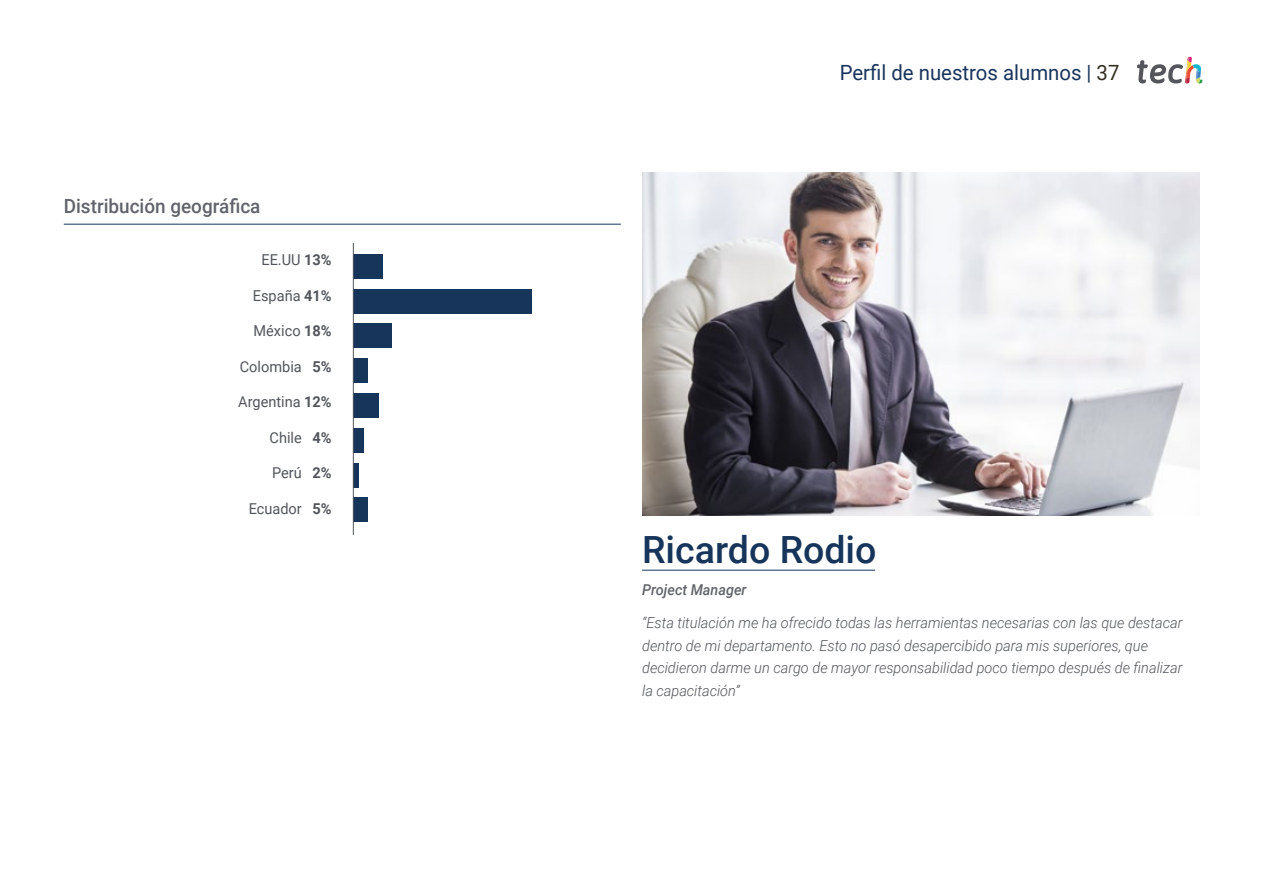
<style>
.page{position:relative;width:1263px;height:893px;background:#fff}
.page>*{position:absolute;margin:0;border:0;box-sizing:border-box;transform-origin:0 0}
.t1{font:500 37.5px "Roboto";color:#17355b}
.t2{font:21px "Roboto";color:#1a355c}
.t3{font:500 19.5px "Roboto";color:#61646a}
.t4{font:italic 300 15px/22.5px "Roboto";color:#52555b}
.t5{font:15px "Roboto";color:#52555b}
.t6{font:italic 500 15px "Roboto";color:#61646a;scale:.96 1}
.s1{font-weight:700}
.s2{color:#312e20}
</style>
<div class="page">
<img style="left:642px;top:172px;width:557px;height:343px">
<hr style="left:64px;top:224px;width:557px;height:1px;background:#17355b">
<div style="left:353px;top:254px;width:30px;height:25px;background:#17355b"></div>
<div style="left:353px;top:428px;width:11px;height:25px;background:#17355b"></div>
<div style="left:353px;top:289px;width:179px;height:24px;background:#17355b"></div>
<div style="left:353px;top:463px;width:6px;height:24px;background:#17355b"></div>
<div style="left:353px;top:323px;width:39px;height:25px;background:#17355b"></div>
<div style="left:353px;top:358px;width:15px;height:25px;background:#17355b"></div>
<div style="left:353px;top:498px;width:15px;height:24px;background:#17355b"></div>
<div style="left:353px;top:393px;width:26px;height:25px;background:#17355b"></div>
<hr style="left:353px;top:243px;width:1px;height:292px;background:#52555b">
<svg style="left:1137px;top:57px;width:65px;height:27px"></svg>
<hr style="left:642px;top:570px;width:233px;height:1px;background:#17355b">
<h3 class="t3" style="left:64px;top:193px;width:198px">Distribución geográfica</h3>
<p class="t5" style="left:261px;top:249px;width:72px">EE.UU <span class="s1">13%</span></p>
<p class="t5" style="left:253px;top:285px;width:80px">España <span class="s1">41%</span></p>
<p class="t5" style="left:254px;top:320px;width:80px">México <span class="s1">18%</span></p>
<p class="t5" style="left:240px;top:356px;width:93px">Colombia <span class="s1">5%</span></p>
<p class="t5" style="left:238px;top:391px;width:95px">Argentina <span class="s1">12%</span></p>
<p class="t5" style="left:270px;top:427px;width:64px">Chile <span class="s1">4%</span></p>
<p class="t5" style="left:272px;top:462px;width:61px">Perú <span class="s1">2%</span></p>
<p class="t5" style="left:249px;top:498px;width:85px">Ecuador <span class="s1">5%</span></p>
<h2 class="t2" style="left:840px;top:57px;width:281px">Perfil de nuestros alumnos | <span class="s2">37</span></h2>
<h1 class="t1" style="left:642px;top:523px;width:236px">Ricardo Rodio</h1>
<p class="t6" style="left:642px;top:579px;width:110px">Project Manager</p>
<p class="t4" style="left:642px;top:611px;width:542px">“Esta titulación me ha ofrecido todas las herramientas necesarias con las que destacar dentro de mi departamento. Esto no pasó desapercibido para mis superiores, que decidieron darme un cargo de mayor responsabilidad poco tiempo después de finalizar la capacitación”</p>
</div>
